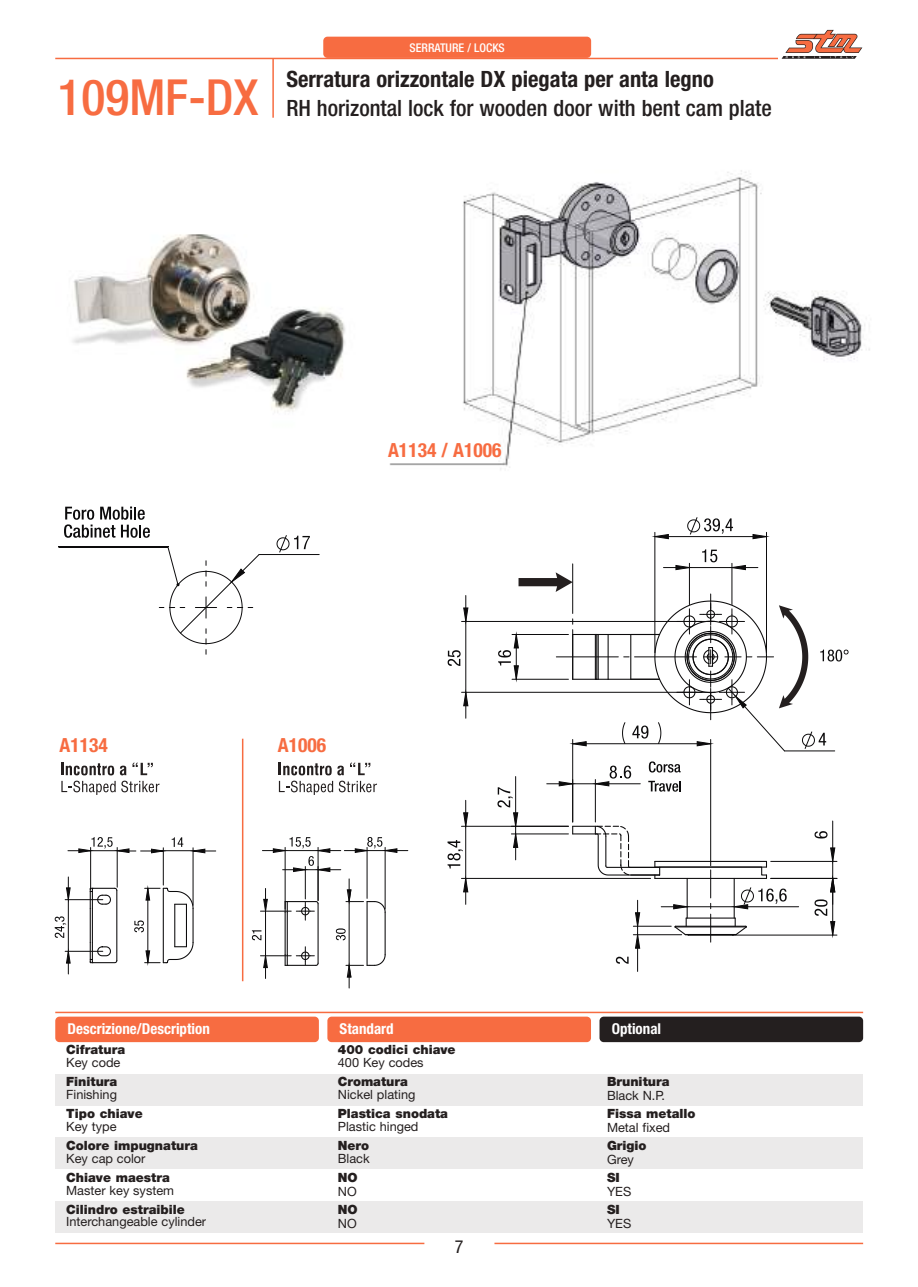
<style>
.page{position:relative;width:918px;height:1287px;background:#fff}
.page>*{position:absolute;margin:0;border:0;box-sizing:border-box;transform-origin:0 0}
.t1{font:500 condensed 22.5px/28.5px "Helvetica Neue LT Std";color:#241f1f}
.t2{font:700 condensed 19.5px "Helvetica Neue LT Std";color:#f76c41}
.t3{font:condensed 18px "Helvetica Neue LT Std";color:#241f1f}
.t4{font:700 condensed 15px "Helvetica Neue LT Std";color:#fff}
.t5{font:900 12.75px "Helvetica Neue LT Std";color:#241f1f}
.t6{font:12.75px "Helvetica Neue LT Std";color:#241f1f}
.t7{font:500 condensed 12px "Helvetica Neue LT Std";color:#fff}
.s1{font-weight:700}
.s2{font-size:49.8px;color:#f76c41}
</style>
<div class="page">
<hr style="left:494px;top:1243px;width:369px;height:1px;background:#f76c41">
<hr style="left:55px;top:1243px;width:369px;height:1px;background:#f76c41">
<div style="left:323px;top:37px;width:268px;height:21px;background:#f76c41;border-radius:4px"></div>
<hr style="left:55px;top:58px;width:727px;height:1px;background:#f76c41">
<div style="left:778px;top:11px;width:104px;height:50px;background:#fff"></div>
<svg style="left:782px;top:30px;width:80px;height:29px"></svg>
<img style="left:389px;top:170px;width:481px;height:300px">
<img style="left:72px;top:234px;width:273px;height:179px">
<svg style="left:448px;top:650px;width:13px;height:16px"></svg>
<svg style="left:687px;top:517px;width:46px;height:18px"></svg>
<svg style="left:815px;top:831px;width:13px;height:8px"></svg>
<svg style="left:448px;top:840px;width:15px;height:29px"></svg>
<svg style="left:649px;top:761px;width:32px;height:12px"></svg>
<svg style="left:648px;top:781px;width:33px;height:11px"></svg>
<hr style="left:655px;top:536px;width:112px;height:1px;background:#0c0b0c">
<hr style="left:734px;top:906px;width:65px;height:1px;background:#0c0b0c">
<hr style="left:515px;top:777px;width:1px;height:49px;background:#0c0b0c">
<hr style="left:637px;top:935px;width:1px;height:36px;background:#0c0b0c">
<svg style="left:752px;top:534px;width:14px;height:6px"></svg>
<svg style="left:463px;top:691px;width:6px;height:27px"></svg>
<svg style="left:655px;top:534px;width:14px;height:6px"></svg>
<svg style="left:497px;top:787px;width:22px;height:73px"></svg>
<hr style="left:511px;top:834px;width:57px;height:1px;background:#0c0b0c">
<svg style="left:463px;top:800px;width:6px;height:26px"></svg>
<hr style="left:465px;top:826px;width:1px;height:52px;background:#0c0b0c">
<svg style="left:463px;top:879px;width:6px;height:25px"></svg>
<hr style="left:461px;top:826px;width:107px;height:1px;background:#0c0b0c">
<hr style="left:461px;top:878px;width:190px;height:1px;background:#0c0b0c">
<hr style="left:832px;top:821px;width:1px;height:40px;background:#0c0b0c">
<svg style="left:815px;top:847px;width:21px;height:88px"></svg>
<hr style="left:771px;top:861px;width:66px;height:1px;background:#0c0b0c">
<hr style="left:832px;top:878px;width:1px;height:57px;background:#0c0b0c">
<hr style="left:771px;top:878px;width:66px;height:1px;background:#0c0b0c">
<hr style="left:733px;top:935px;width:104px;height:1px;background:#0c0b0c">
<hr style="left:572px;top:739px;width:1px;height:83px;background:#0c0b0c">
<hr style="left:710px;top:739px;width:1px;height:127px;background:#0c0b0c">
<svg style="left:547px;top:766px;width:84px;height:21px"></svg>
<hr style="left:595px;top:783px;width:45px;height:1px;background:#0c0b0c">
<hr style="left:572px;top:780px;width:1px;height:42px;background:#0c0b0c">
<hr style="left:595px;top:780px;width:1px;height:42px;background:#0c0b0c">
<hr style="left:465px;top:621px;width:1px;height:71px;background:#0c0b0c">
<svg style="left:463px;top:596px;width:6px;height:25px"></svg>
<hr style="left:462px;top:692px;width:253px;height:1px;background:#0c0b0c">
<hr style="left:462px;top:621px;width:253px;height:1px;background:#0c0b0c">
<hr style="left:766px;top:532px;width:1px;height:121px;background:#0c0b0c">
<hr style="left:654px;top:532px;width:1px;height:121px;background:#0c0b0c">
<svg style="left:572px;top:825px;width:215px;height:124px"></svg>
<svg style="left:498px;top:549px;width:351px;height:203px"></svg>
<svg style="left:616px;top:957px;width:13px;height:7px"></svg>
<svg style="left:276px;top:535px;width:34px;height:18px"></svg>
<hr style="left:59px;top:546px;width:109px;height:1px;background:#0c0b0c">
<hr style="left:259px;top:554px;width:60px;height:1px;background:#0c0b0c">
<svg style="left:159px;top:546px;width:101px;height:108px"></svg>
<svg style="left:64px;top:507px;width:86px;height:31px"></svg>
<svg style="left:279px;top:781px;width:54px;height:14px"></svg>
<svg style="left:339px;top:781px;width:38px;height:11px"></svg>
<svg style="left:279px;top:763px;width:65px;height:12px"></svg>
<svg style="left:350px;top:763px;width:20px;height:12px"></svg>
<svg style="left:61px;top:781px;width:99px;height:14px"></svg>
<svg style="left:61px;top:763px;width:53px;height:12px"></svg>
<svg style="left:120px;top:766px;width:6px;height:9px"></svg>
<svg style="left:133px;top:763px;width:20px;height:12px"></svg>
<svg style="left:55px;top:837px;width:353px;height:151px"></svg>
<hr style="left:272px;top:58px;width:2px;height:60px;background:#f76c41">
<hr style="left:242px;top:739px;width:1px;height:242px;background:#f76c41">
<div style="left:55px;top:1074px;width:808px;height:32px;background:#ebeaea"></div>
<div style="left:55px;top:1137px;width:808px;height:32px;background:#ebeaea"></div>
<div style="left:55px;top:1201px;width:808px;height:32px;background:#ebeaea"></div>
<hr style="left:55px;top:1012px;width:808px;height:1px;background:#f76c41">
<div style="left:55px;top:1017px;width:264px;height:25px;background:#f76c41;border-radius:4px"></div>
<div style="left:327px;top:1017px;width:264px;height:25px;background:#f76c41;border-radius:4px"></div>
<div style="left:600px;top:1017px;width:263px;height:25px;background:#241f1f;border-radius:4px"></div>
<p class="t7" style="left:410px;top:44px;width:97px">SERRATURE / LOCKS</p>
<h1 class="t1" style="left:58px;top:67px;width:716px;text-indent:229px"><span class="s1">Serratura orizzontale DX piegata per anta legno<br></span><span class="s2">109MF-DX</span> RH horizontal lock for wooden door with bent cam plate</h1>
<h2 class="t2" style="left:388px;top:443px;width:115px">A1134 / A1006</h2>
<h2 class="t2" style="left:60px;top:738px;width:50px">A1134</h2>
<h2 class="t2" style="left:278px;top:738px;width:50px">A1006</h2>
<p class="t4" style="left:68px;top:1023px;width:144px">Descrizione/Description</p>
<p class="t4" style="left:340px;top:1023px;width:56px">Standard</p>
<p class="t4" style="left:612px;top:1023px;width:51px">Optional</p>
<p class="t5" style="left:66px;top:1045px;width:60px">Cifratura</p>
<p class="t6" style="left:66px;top:1058px;width:56px">Key code</p>
<p class="t5" style="left:338px;top:1045px;width:119px">400 codici chiave</p>
<p class="t6" style="left:338px;top:1058px;width:87px">400 Key codes</p>
<p class="t5" style="left:66px;top:1077px;width:53px">Finitura</p>
<p class="t6" style="left:66px;top:1090px;width:52px">Finishing</p>
<p class="t5" style="left:338px;top:1077px;width:72px">Cromatura</p>
<p class="t6" style="left:338px;top:1090px;width:79px">Nickel plating</p>
<p class="t5" style="left:607px;top:1077px;width:64px">Brunitura</p>
<p class="t6" style="left:607px;top:1091px;width:60px">Black N.P.</p>
<p class="t5" style="left:66px;top:1109px;width:78px">Tipo chiave</p>
<p class="t6" style="left:66px;top:1122px;width:52px">Key type</p>
<p class="t5" style="left:338px;top:1109px;width:112px">Plastica snodata</p>
<p class="t6" style="left:338px;top:1122px;width:82px">Plastic hinged</p>
<p class="t5" style="left:607px;top:1109px;width:90px">Fissa metallo</p>
<p class="t6" style="left:607px;top:1123px;width:65px">Metal fixed</p>
<p class="t5" style="left:66px;top:1141px;width:133px">Colore impugnatura</p>
<p class="t6" style="left:66px;top:1154px;width:81px">Key cap color</p>
<p class="t5" style="left:338px;top:1141px;width:33px">Nero</p>
<p class="t6" style="left:338px;top:1154px;width:33px">Black</p>
<p class="t5" style="left:607px;top:1141px;width:41px">Grigio</p>
<p class="t6" style="left:607px;top:1155px;width:28px">Grey</p>
<p class="t5" style="left:66px;top:1173px;width:105px">Chiave maestra</p>
<p class="t6" style="left:66px;top:1185px;width:109px">Master key system</p>
<p class="t5" style="left:338px;top:1173px;width:21px">NO</p>
<p class="t6" style="left:338px;top:1187px;width:20px">NO</p>
<p class="t5" style="left:607px;top:1173px;width:14px">SI</p>
<p class="t6" style="left:607px;top:1187px;width:26px">YES</p>
<p class="t5" style="left:66px;top:1205px;width:120px">Cilindro estraibile</p>
<p class="t6" style="left:66px;top:1217px;width:141px">Interchangeable cylinder</p>
<p class="t5" style="left:338px;top:1205px;width:21px">NO</p>
<p class="t6" style="left:338px;top:1219px;width:20px">NO</p>
<p class="t5" style="left:607px;top:1205px;width:14px">SI</p>
<p class="t6" style="left:607px;top:1219px;width:26px">YES</p>
<h3 class="t3" style="left:455px;top:1240px;width:10px">7</h3>
</div>
